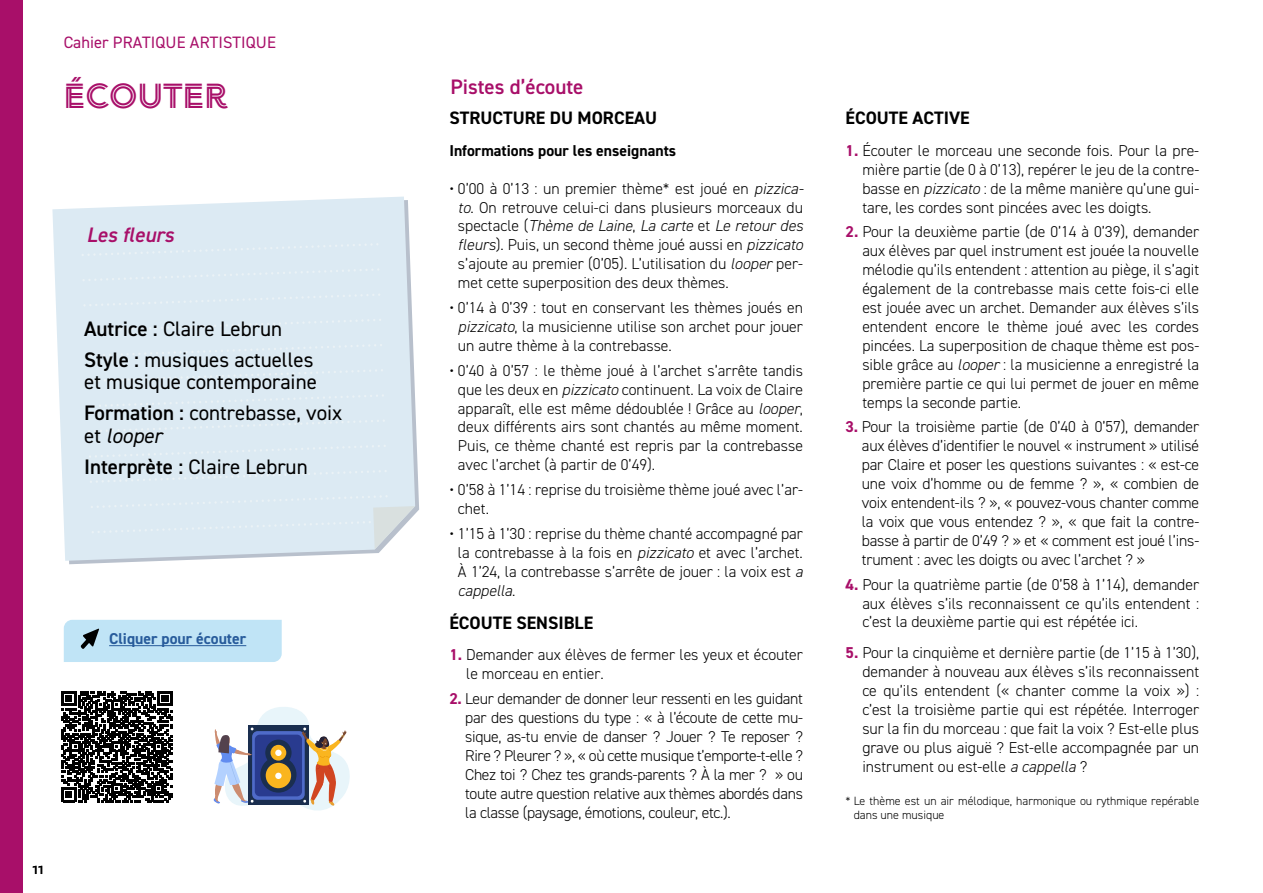
<style>
.page{position:relative;width:1263px;height:893px;background:#fff}
.page>*{position:absolute;margin:0;border:0;box-sizing:border-box;transform-origin:0 0}
.t1{font:34.5px "Arya Double";color:#a80f69}
.t2{font:21px/31px "DIN2014";color:#000}
.t3{font:600 21px "DIN2014";color:#a80f69}
.t4{font:italic 600 21px "DIN2014";color:#a80f69}
.t5{font:700 18px "DIN2014";color:#000}
.t6{font:16.5px "DIN2014";letter-spacing:.01em;color:#a80f69}
.t7{font:300 15.75px/18.9px "DIN2014";color:#000;text-align:justify}
.t8{font:700 15.75px "DIN2014";color:#000}
.t9{font:700 15.75px "DIN2014";color:#275b9b}
.t10{font:15px "Tisa Sans Pro";color:#000}
.t11{font:300 12px/14.4px "DIN2014";color:#000}
.s1{font-weight:600}
.s2{font-style:italic}
.s3{font-weight:700;color:#a80f69}
</style>
<div class="page">
<svg style="left:52px;top:197px;width:363px;height:364px;background:#deeaf3"></svg>
<div style="left:81px;top:243px;width:298px;height:13px;background:#dceaf3"></div>
<div style="left:82px;top:268px;width:297px;height:13px;background:#dceaf3"></div>
<div style="left:83px;top:293px;width:297px;height:14px;background:#dceaf3"></div>
<div style="left:84px;top:319px;width:297px;height:13px;background:#dceaf3"></div>
<div style="left:85px;top:344px;width:297px;height:13px;background:#dceaf3"></div>
<div style="left:86px;top:369px;width:297px;height:13px;background:#dceaf3"></div>
<div style="left:87px;top:394px;width:297px;height:13px;background:#dceaf3"></div>
<div style="left:88px;top:419px;width:297px;height:14px;background:#dceaf3"></div>
<div style="left:89px;top:445px;width:297px;height:13px;background:#dceaf3"></div>
<div style="left:90px;top:470px;width:297px;height:13px;background:#dceaf3"></div>
<svg style="left:91px;top:495px;width:324px;height:55px;background:#dce9f1"></svg>
<svg style="left:213px;top:707px;width:137px;height:104px"></svg>
<div style="left:64px;top:620px;width:218px;height:42px;background:#c0e4f6"></div>
<svg style="left:62px;top:691px;width:110px;height:111px"></svg>
<div style="left:0;top:0;width:22px;height:893px;background:#a80f69"></div>
<hr style="left:109px;top:645px;width:137px;height:1px;background:#275b9b">
<p class="t6" style="left:64px;top:32px;width:214px">Cahier PRATIQUE ARTISTIQUE</p>
<h1 class="t1" style="left:64px;top:75px;width:165px">ÉCOUTER</h1>
<h2 class="t4" style="left:87px;top:220px;width:89px">Les fleurs</h2>
<h2 class="t2" style="left:84px;top:312px;width:231px"><span class="s1">Autrice :</span> Claire Lebrun<br><span class="s1">Style :</span> musiques actuelles</h2>
<h2 class="t2" style="left:84px;top:366px;width:260px">et musique contemporaine<br><span class="s1">Formation :</span> contrebasse, voix</h2>
<h2 class="t2" style="left:84px;top:419px;width:225px">et <span class="s2">looper<br></span><span class="s1">Interprète :</span> Claire Lebrun</h2>
<p class="t9" style="left:109px;top:628px;width:139px">Cliquer pour écouter</p>
<p class="t10" style="left:33px;top:859px;width:13px">11</p>
<h2 class="t3" style="left:450px;top:73px;width:135px">Pistes d’écoute</h2>
<p class="t5" style="left:449px;top:106px;width:209px">STRUCTURE DU MORCEAU</p>
<p class="t8" style="left:449px;top:140px;width:228px">Informations pour les enseignants</p>
<p class="t7" style="left:458px;top:179px;width:347px;text-indent:-9px">• 0’00 à 0’13 : un premier thème* est joué en <span class="s2">pizzica&shy;to</span>. On retrouve celui-ci dans plusieurs morceaux du spectacle (<span class="s2">Thème de Laine</span>, <span class="s2">La carte</span> et <span class="s2">Le retour des fleurs</span>). Puis, un second thème joué aussi en <span class="s2">pizzicato </span>s’ajoute au premier (0’05). L’utilisation du <span class="s2">looper</span> per&shy;met cette superposition des deux thèmes.</p>
<p class="t7" style="left:458px;top:298px;width:347px;text-indent:-9px">• 0’14 à 0’39 : tout en conservant les thèmes joués en <span class="s2">pizzicato</span>, la musicienne utilise son archet pour jouer un autre thème à la contrebasse.</p>
<p class="t7" style="left:458px;top:361px;width:347px;text-indent:-9px">• 0’40 à 0’57 : le thème joué à l’archet s’arrête tandis que les deux en <span class="s2">pizzicato</span> continuent. La voix de Claire apparaît, elle est même dédoublée ! Grâce au <span class="s2">looper</span>, deux différents airs sont chantés au même moment.<br>Puis, ce thème chanté est repris par la contrebasse avec l’archet (à partir de 0’49).</p>
<p class="t7" style="left:458px;top:480px;width:346px;text-indent:-9px">• 0’58 à 1’14 : reprise du troisième thème joué avec l’ar&shy;chet.</p>
<p class="t7" style="left:458px;top:524px;width:346px;text-indent:-9px">• 1’15 à 1’30 : reprise du thème chanté accompagné par la contrebasse à la fois en <span class="s2">pizzicato</span> et avec l’archet.<br>À 1’24, la contrebasse s’arrête de jouer : la voix est <span class="s2">a cappella</span>.</p>
<p class="t5" style="left:449px;top:610px;width:145px">ÉCOUTE SENSIBLE</p>
<p class="t7" style="left:466px;top:645px;width:338px;text-indent:-17px"><span class="s3">1.</span> Demander aux élèves de fermer les yeux et écouter le morceau en entier.</p>
<p class="t7" style="left:465px;top:689px;width:339px;text-indent:-16px"><span class="s3">2.</span> Leur demander de donner leur ressenti en les guidant par des questions du type : « à l’écoute de cette mu&shy;sique, as-tu envie de danser ? Jouer ? Te reposer ?<br>Rire ? Pleurer ? », « où cette musique t’emporte-t-elle ?<br>Chez toi ? Chez tes grands-parents ? À la mer ? » ou toute autre question relative aux thèmes abordés dans la classe (paysage, émotions, couleur, etc.).</p>
<p class="t5" style="left:845px;top:106px;width:126px">ÉCOUTE ACTIVE</p>
<p class="t7" style="left:862px;top:141px;width:338px;text-indent:-17px"><span class="s3">1.</span> Écouter le morceau une seconde fois. Pour la pre&shy;mière partie (de 0 à 0’13), repérer le jeu de la contre&shy;basse en <span class="s2">pizzicato</span> : de la même manière qu’une gui&shy;tare, les cordes sont pincées avec les doigts.</p>
<p class="t7" style="left:862px;top:223px;width:338px;text-indent:-17px"><span class="s3">2.</span> Pour la deuxième partie (de 0’14 à 0’39), demander aux élèves par quel instrument est jouée la nouvelle mélodie qu’ils entendent : attention au piège, il s’agit également de la contrebasse mais cette fois-ci elle est jouée avec un archet. Demander aux élèves s’ils entendent encore le thème joué avec les cordes pincées. La superposition de chaque thème est pos&shy;sible grâce au <span class="s2">looper</span> : la musicienne a enregistré la première partie ce qui lui permet de jouer en même temps la seconde partie.</p>
<p class="t7" style="left:862px;top:418px;width:339px;text-indent:-16px"><span class="s3">3.</span> Pour la troisième partie (de 0’40 à 0’57), demander aux élèves d’identifier le nouvel « instrument » utilisé par Claire et poser les questions suivantes : « est-ce une voix d’homme ou de femme ? », « combien de voix entendent-ils ? », « pouvez-vous chanter comme la voix que vous entendez ? », « que fait la contre&shy;basse à partir de 0’49 ? » et « comment est joué l’ins&shy;trument : avec les doigts ou avec l’archet ? »</p>
<p class="t7" style="left:862px;top:575px;width:338px;text-indent:-17px"><span class="s3">4.</span> Pour la quatrième partie (de 0’58 à 1’14), demander aux élèves s’ils reconnaissent ce qu’ils entendent : c’est la deuxième partie qui est répétée ici.</p>
<p class="t7" style="left:862px;top:643px;width:338px;text-indent:-17px"><span class="s3">5.</span> Pour la cinquième et dernière partie (de 1’15 à 1’30), demander à nouveau aux élèves s’ils reconnaissent ce qu’ils entendent (« chanter comme la voix ») : c’est la troisième partie qui est répétée. Interroger sur la fin du morceau : que fait la voix ? Est-elle plus grave ou plus aiguë ? Est-elle accompagnée par un instrument ou est-elle <span class="s2">a cappella</span> ?</p>
<p class="t11" style="left:854px;top:794px;width:347px;text-indent:-8px">* Le thème est un air mélodique, harmonique ou rythmique repérable dans une musique</p>
</div>
